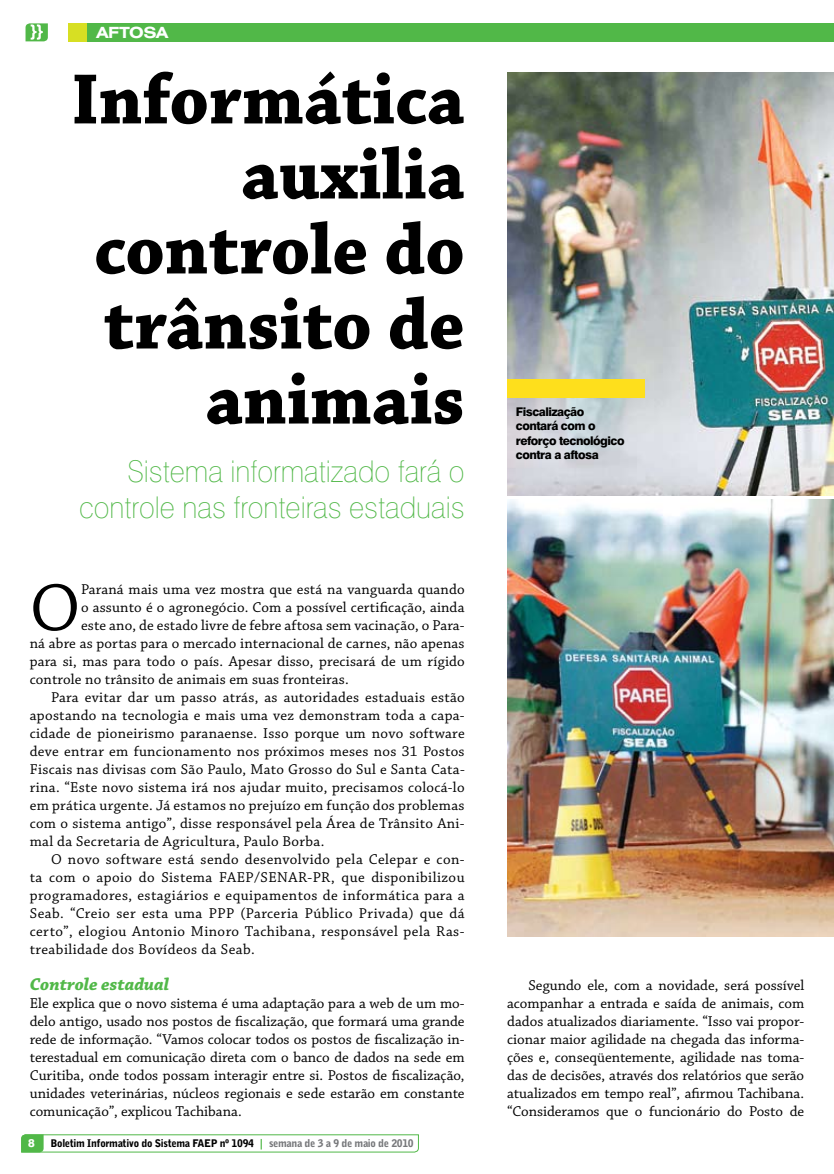
<style>
.page{position:relative;width:834px;height:1174px;background:#fff}
.page>*{position:absolute;margin:0;border:0;box-sizing:border-box;transform-origin:0 0}
.t1{font:700 75px/75px "Chaparral Pro";color:#000;text-align:right;scale:.96 1}
.t2{font:70.35px "Chaparral Pro";color:#000}
.t3{font:100 30px/36px "Swiss 721 BT";color:#51b848;text-align:right;scale:.96 1}
.t4{font:italic 700 18px "Chaparral Pro";color:#51b848}
.t5{font:700 expanded 15.45px "Swiss 721 BT";color:#fff}
.t6{font:15px/18px "Chaparral Pro";letter-spacing:.02em;color:#000;text-align:justify}
.t7{font:800 12px/14.4px "Swiss 721 BT";letter-spacing:-.04em;color:#000}
.t8{font:800 11.25px "Swiss 721 BT";color:#fff}
.t9{font:900 10.5px "Bell Gothic BT";letter-spacing:-.03em;color:#000}
.s1{font-family:"Bell Centennial BT Bold Listing";font-weight:400;color:#51b848}
.s2{color:#77787b}
</style>
<div class="page">
<svg style="left:21px;top:1134px;width:398px;height:18px"></svg>
<div style="left:68px;top:23px;width:765px;height:18px;background:#51b848"></div>
<div style="left:68px;top:23px;width:18px;height:18px;background:#d7df23"></div>
<svg style="left:26px;top:23px;width:22px;height:18px"></svg>
<img style="left:507px;top:499px;width:326px;height:437px">
<img style="left:507px;top:72px;width:326px;height:423px">
<div style="left:507px;top:380px;width:138px;height:18px;background:#fedf1c"></div>
<p class="t5" style="left:97px;top:23px;width:73px">AFTOSA</p>
<h1 class="t1" style="left:71px;top:65px;width:411px">Informática auxilia controle do trânsito de animais</h1>
<h3 class="t3" style="left:79px;top:453px;width:403px">Sistema informatizado fará o controle nas fronteiras estaduais</h3>
<h2 class="t2" style="left:30px;top:569px;width:52px">O</h2>
<p class="t6" style="left:81px;top:581px;width:385px">Paraná mais uma vez mostra que está na vanguarda quando</p>
<p class="t6" style="left:81px;top:599px;width:385px">o assunto é o agronegócio. Com a possível certificação, ainda</p>
<p class="t6" style="left:81px;top:617px;width:385px">este ano, de estado livre de febre aftosa sem vacinação, o Para-</p>
<p class="t6" style="left:30px;top:635px;width:436px">ná abre as portas para o mercado internacional de carnes, não apenas</p>
<p class="t6" style="left:30px;top:653px;width:436px">para si, mas para todo o país. Apesar disso, precisará de um rígido</p>
<p class="t6" style="left:30px;top:671px;width:320px">controle no trânsito de animais em suas fronteiras.</p>
<p class="t6" style="left:51px;top:689px;width:415px">Para evitar dar um passo atrás, as autoridades estaduais estão</p>
<p class="t6" style="left:30px;top:707px;width:436px">apostando na tecnologia e mais uma vez demonstram toda a capa-</p>
<p class="t6" style="left:30px;top:725px;width:436px">cidade de pioneirismo paranaense. Isso porque um novo software</p>
<p class="t6" style="left:30px;top:743px;width:436px">deve entrar em funcionamento nos próximos meses nos 31 Postos</p>
<p class="t6" style="left:30px;top:761px;width:436px">Fiscais nas divisas com São Paulo, Mato Grosso do Sul e Santa Cata-</p>
<p class="t6" style="left:30px;top:779px;width:436px">rina. “Este novo sistema irá nos ajudar muito, precisamos colocá-lo</p>
<p class="t6" style="left:30px;top:797px;width:436px">em prática urgente. Já estamos no prejuízo em função dos problemas</p>
<p class="t6" style="left:30px;top:815px;width:436px">com o sistema antigo”, disse responsável pela Área de Trânsito Ani-</p>
<p class="t6" style="left:30px;top:833px;width:296px">mal da Secretaria de Agricultura, Paulo Borba.</p>
<p class="t6" style="left:51px;top:851px;width:415px">O novo software está sendo desenvolvido pela Celepar e con-</p>
<p class="t6" style="left:30px;top:869px;width:436px">ta com o apoio do Sistema FAEP/SENAR-PR, que disponibilizou</p>
<p class="t6" style="left:30px;top:887px;width:436px">programadores, estagiários e equipamentos de informática para a</p>
<p class="t6" style="left:30px;top:905px;width:436px">Seab. “Creio ser esta uma PPP (Parceria Público Privada) que dá</p>
<p class="t6" style="left:30px;top:923px;width:436px">certo”, elogiou Antonio Minoro Tachibana, responsável pela Ras-</p>
<p class="t6" style="left:30px;top:941px;width:226px">treabilidade dos Bovídeos da Seab.</p>
<p class="t4" style="left:30px;top:974px;width:141px">Controle estadual</p>
<p class="t6" style="left:30px;top:995px;width:436px">Ele explica que o novo sistema é uma adaptação para a web de um mo&shy;delo antigo, usado nos postos de fiscalização, que formará uma grande rede de informação. “Vamos colocar todos os postos de fiscalização in&shy;terestadual em comunicação direta com o banco de dados na sede em Curitiba, onde todos possam interagir entre si. Postos de fiscalização, unidades veterinárias, núcleos regionais e sede estarão em constante comunicação”, explicou Tachibana.</p>
<p class="t8" style="left:28px;top:1136px;width:8px">8</p>
<p class="t9" style="left:51px;top:1137px;width:364px">Boletim Informativo do Sistema FAEP nº 1094 <span class="s1">|</span> <span class="s2">semana de 3 a 9 de maio de 2010</span></p>
<p class="t7" style="left:515px;top:404px;width:110px">Fiscalização contará com o reforço tecnológico contra a aftosa</p>
<p class="t6" style="left:507px;top:977px;width:298px;text-indent:21px">Segundo ele, com a novidade, será possível acompanhar a entrada e saída de animais, com dados atualizados diariamente. “Isso vai propor&shy;cionar maior agilidade na chegada das informa&shy;ções e, conseqüentemente, agilidade nas toma&shy;das de decisões, através dos relatórios que serão atualizados em tempo real”, afirmou Tachibana. “Consideramos que o funcionário do Posto de</p>
</div>
